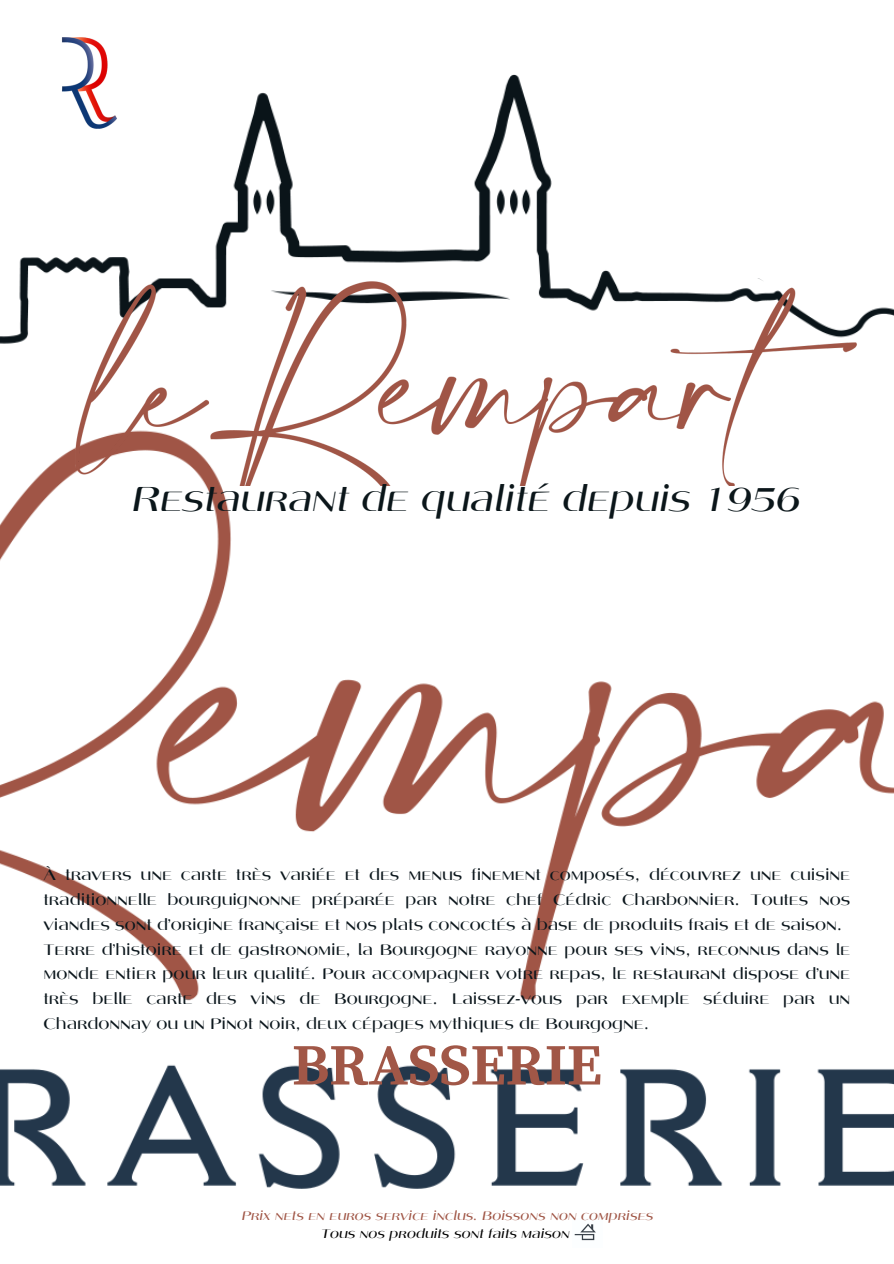
<style>
.page{position:relative;width:894px;height:1264px;background:#fff}
.page>*{position:absolute;margin:0;border:0;box-sizing:border-box;transform-origin:0 0}
.t1{font:700 58.5px "Source Serif Pro";color:#a15747}
.t2{font:italic 37.5px "Angelica";color:#0b161a}
.t3{font:16.5px/24.8px "Angelica";color:#0b161c}
.t4{font:italic 13.5px "Angelica";color:#a05646}
.t5{font:italic 13.5px "Angelica";color:#000}
</style>
<div class="page">
<img style="left:0;top:74px;width:893px;height:1115px">
<img style="left:0;top:278px;width:893px;height:207px">
<img style="left:48px;top:37px;width:83px;height:100px">
<img style="left:574px;top:1223px;width:22px;height:18px">
<p class="t2" style="left:130px;top:483px;width:670px">Restaurant de qualité depuis 1956</p>
<p class="t3" style="left:43px;top:863px;width:808px">À travers une carte très variée et des menus finement composés, découvrez une cuisine traditionnelle bourguignonne préparée par notre chef Cédric Charbonnier. Toutes nos viandes sont d’origine française et nos plats concoctés à base de produits frais et de saison.<br>Terre d’histoire et de gastronomie, la Bourgogne rayonne pour ses vins, reconnus dans le monde entier pour leur qualité. Pour accompagner votre repas, le restaurant dispose d’une très belle carte des vins de Bourgogne. Laissez-vous par exemple séduire par un Chardonnay ou un Pinot noir, deux cépages mythiques de Bourgogne.</p>
<p class="t1" style="left:292px;top:1030px;width:311px">BRASSERIE</p>
<h3 class="t4" style="left:241px;top:1210px;width:413px">Prix nets en euros service inclus. Boissons non comprises</h3>
<h1 class="t5" style="left:320px;top:1228px;width:250px">Tous nos produits sont faits maison</h1>
</div>
